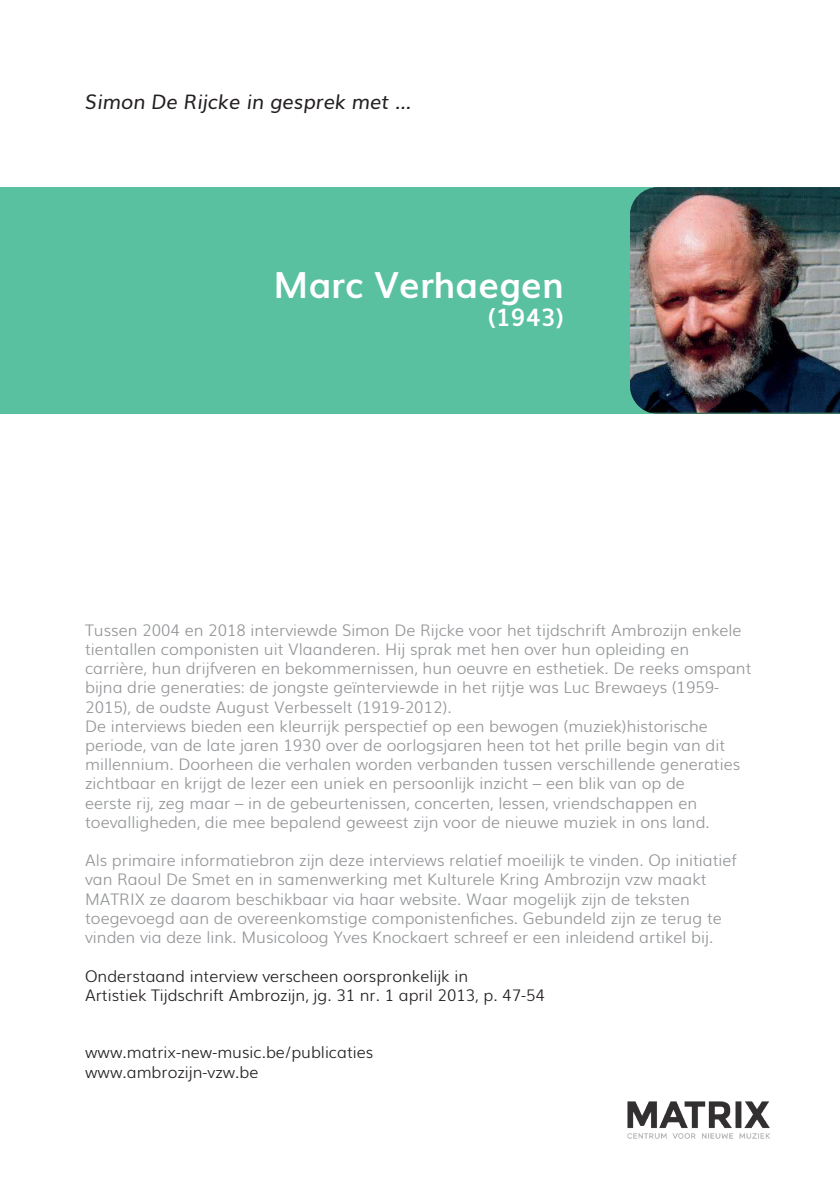
<style>
.page{position:relative;width:840px;height:1191px;background:#fff}
.page>*{position:absolute;margin:0;border:0;box-sizing:border-box;transform-origin:0 0}
.t1{font:700 36px "Muli";color:#fff}
.t2{font:700 24px "Muli";color:#fff}
.t3{font:italic 20px "Muli";color:#231f20}
.t4{font:300 16px/19.2px "Muli";color:#939598}
.t5{font:300 16px/19.2px "Muli";color:#231f20}
</style>
<div class="page">
<div style="left:0;top:187px;width:839px;height:227px;background:#5ac1a0"></div>
<img style="left:630px;top:187px;width:209px;height:225px">
<img style="left:627px;top:1101px;width:143px;height:38px">
<p class="t3" style="left:85px;top:85px;width:327px">Simon De Rijcke in gesprek met ...</p>
<h1 class="t1" style="left:273px;top:256px;width:291px">Marc Verhaegen</h1>
<h2 class="t2" style="left:487px;top:298px;width:77px">(1943)</h2>
<p class="t4" style="left:85px;top:619px;width:667px">Tussen 2004 en 2018 interviewde Simon De Rijcke voor het tijdschrift Ambrozijn enkele tientallen componisten uit Vlaanderen. Hij sprak met hen over hun opleiding en carrière, hun drijfveren en bekommernissen, hun oeuvre en esthetiek. De reeks omspant bijna drie generaties: de jongste geïnterviewde in het rijtje was Luc Brewaeys (1959- 2015), de oudste August Verbesselt (1919-2012).<br>De interviews bieden een kleurrijk perspectief op een bewogen (muziek)historische periode, van de late jaren 1930 over de oorlogsjaren heen tot het prille begin van dit millennium. Doorheen die verhalen worden verbanden tussen verschillende generaties zichtbaar en krijgt de lezer een uniek en persoonlijk inzicht – een blik van op de<br>eerste rij, zeg maar – in de gebeurtenissen, concerten, lessen, vriendschappen en toevalligheden, die mee bepalend geweest zijn voor de nieuwe muziek in ons land.</p>
<p class="t4" style="left:85px;top:849px;width:652px">Als primaire informatiebron zijn deze interviews relatief moeilijk te vinden. Op initiatief van Raoul De Smet en in samenwerking met Kulturele Kring Ambrozijn vzw maakt MATRIX ze daarom beschikbaar via haar website. Waar mogelijk zijn de teksten toegevoegd aan de overeenkomstige componistenfiches. Gebundeld zijn ze terug te vinden via deze link. Musicoloog Yves Knockaert schreef er een inleidend artikel bij.</p>
<p class="t5" style="left:85px;top:965px;width:461px">Onderstaand interview verscheen oorspronkelijk in<br>Artistiek Tijdschrift Ambrozijn, jg. 31 nr. 1 april 2013, p. 47-54</p>
<p class="t5" style="left:85px;top:1041px;width:289px">www.matrix-new-music.be/publicaties www.ambrozijn-vzw.be</p>
</div>
